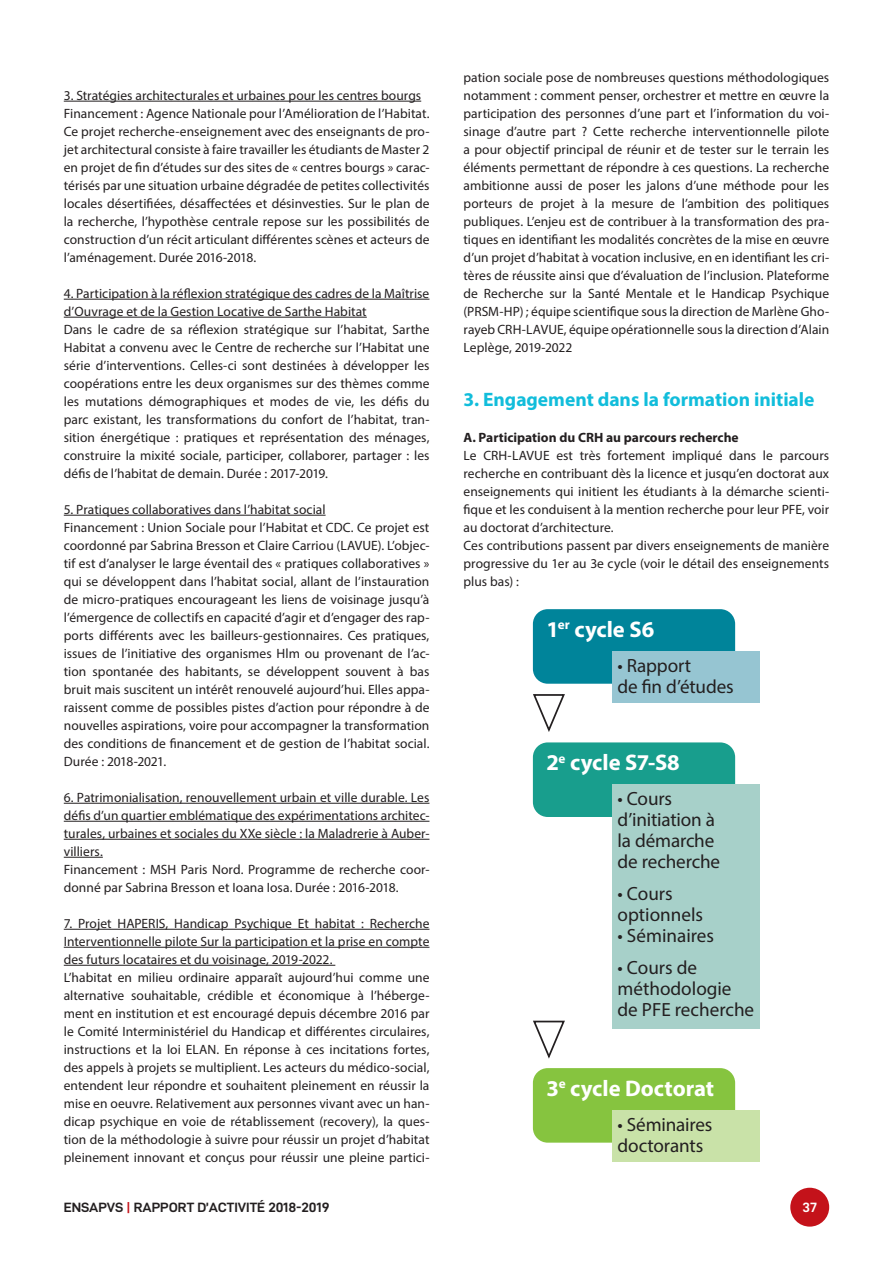
<style>
.page{position:relative;width:893px;height:1263px;background:#fff}
.page>*{position:absolute;margin:0;border:0;box-sizing:border-box;transform-origin:0 0}
.Sous-titres_bleus{font:700 22.65px "Myriad Pro";color:#fff}
.Sous-titres_bleus-2{font:700 19.5px "Myriad Pro";color:#11bddb}
.Sous-titres_bleus-3{font:19.2px/20.9px "Myriad Pro";letter-spacing:-.005em;color:#231f20}
.Texte_courant{font:13.5px/18px "Myriad Pro";letter-spacing:.005em;color:#231f20;text-align:justify}
.Texte_courant_bold_FàG{font:700 13.5px "Myriad Pro";color:#231f20}
.t1{font:13.5px "D DIN Exp Bold";color:#231f20}
.t2{font:13.5px "D DIN Exp Bold";color:#fff}
.s1{color:#c4121a}
</style>
<div class="page">
<div style="left:790px;top:1188px;width:39px;height:38px;background:#c4121a;border-radius:50%"></div>
<hr style="left:64px;top:101px;width:357px;height:1px;background:#231f20">
<hr style="left:64px;top:299px;width:365px;height:1px;background:#231f20">
<hr style="left:64px;top:317px;width:303px;height:1px;background:#231f20">
<hr style="left:64px;top:515px;width:262px;height:1px;background:#231f20">
<hr style="left:64px;top:803px;width:365px;height:1px;background:#231f20">
<hr style="left:64px;top:821px;width:365px;height:1px;background:#231f20">
<hr style="left:64px;top:839px;width:365px;height:1px;background:#231f20">
<hr style="left:64px;top:857px;width:39px;height:1px;background:#231f20">
<hr style="left:64px;top:929px;width:365px;height:1px;background:#231f20">
<hr style="left:64px;top:947px;width:365px;height:1px;background:#231f20">
<hr style="left:64px;top:965px;width:271px;height:1px;background:#231f20">
<svg style="left:533px;top:694px;width:32px;height:38px"></svg>
<svg style="left:533px;top:1020px;width:32px;height:39px"></svg>
<div style="left:533px;top:609px;width:202px;height:75px;background:#00849a;border-radius:15px"></div>
<div style="left:612px;top:651px;width:148px;height:52px;background:#96c5d2"></div>
<div style="left:533px;top:742px;width:202px;height:75px;background:#189e8d;border-radius:15px"></div>
<div style="left:612px;top:784px;width:148px;height:245px;background:#a7d0c9"></div>
<div style="left:533px;top:1068px;width:202px;height:75px;background:#86c43f;border-radius:15px"></div>
<div style="left:612px;top:1110px;width:148px;height:52px;background:#c9e2a8"></div>
<p class="Texte_courant" style="left:64px;top:86px;width:359px">3. Stratégies architecturales et urbaines pour les centres bourgs</p>
<p class="Texte_courant" style="left:64px;top:104px;width:367px">Financement : Agence Nationale pour l’Amélioration de l’Habitat.<br>Ce projet recherche-enseignement avec des enseignants de pro&shy;jet architectural consiste à faire travailler les étudiants de Master 2 en projet de fin d’études sur des sites de « centres bourgs » carac&shy;térisés par une situation urbaine dégradée de petites collectivités locales désertifiées, désaffectées et désinvesties. Sur le plan de la recherche, l’hypothèse centrale repose sur les possibilités de construction d’un récit articulant différentes scènes et acteurs de l’aménagement. Durée 2016-2018.</p>
<p class="Texte_courant" style="left:64px;top:284px;width:367px">4. Participation à la réflexion stratégique des cadres de la Maîtrise d’Ouvrage et de la Gestion Locative de Sarthe Habitat</p>
<p class="Texte_courant" style="left:64px;top:320px;width:367px">Dans le cadre de sa réflexion stratégique sur l’habitat, Sarthe Habitat a convenu avec le Centre de recherche sur l’Habitat une série d’interventions. Celles-ci sont destinées à développer les coopérations entre les deux organismes sur des thèmes comme les mutations démographiques et modes de vie, les défis du parc existant, les transformations du confort de l’habitat, tran&shy;sition énergétique : pratiques et représentation des ménages, construire la mixité sociale, participer, collaborer, partager : les défis de l’habitat de demain. Durée : 2017-2019.</p>
<p class="Texte_courant" style="left:64px;top:500px;width:263px">5. Pratiques collaboratives dans l’habitat social</p>
<p class="Texte_courant" style="left:64px;top:518px;width:367px">Financement : Union Sociale pour l’Habitat et CDC. Ce projet est coordonné par Sabrina Bresson et Claire Carriou (LAVUE). L’objec&shy;tif est d’analyser le large éventail des « pratiques collaboratives » qui se développent dans l’habitat social, allant de l’instauration de micro-pratiques encourageant les liens de voisinage jusqu’à l’émergence de collectifs en capacité d’agir et d’engager des rap&shy;ports différents avec les bailleurs-gestionnaires. Ces pratiques, issues de l’initiative des organismes Hlm ou provenant de l’ac&shy;tion spontanée des habitants, se développent souvent à bas bruit mais suscitent un intérêt renouvelé aujourd’hui. Elles appa&shy;raissent comme de possibles pistes d’action pour répondre à de nouvelles aspirations, voire pour accompagner la transformation des conditions de financement et de gestion de l’habitat social.<br>Durée : 2018-2021.</p>
<p class="Texte_courant" style="left:64px;top:788px;width:367px">6. Patrimonialisation, renouvellement urbain et ville durable. Les défis d’un quartier emblématique des expérimentations architec&shy;turales, urbaines et sociales du XXe siècle : la Maladrerie à Auber&shy;villiers.</p>
<p class="Texte_courant" style="left:64px;top:860px;width:367px">Financement : MSH Paris Nord. Programme de recherche coor&shy;donné par Sabrina Bresson et Ioana Iosa. Durée : 2016-2018.</p>
<p class="Texte_courant" style="left:64px;top:914px;width:367px">7. Projet HAPERIS, Handicap Psychique Et habitat : Recherche Interventionnelle pilote Sur la participation et la prise en compte des futurs locataires et du voisinage, 2019-2022.</p>
<p class="Texte_courant" style="left:64px;top:968px;width:367px">L’habitat en milieu ordinaire apparaît aujourd’hui comme une alternative souhaitable, crédible et économique à l’héberge&shy;ment en institution et est encouragé depuis décembre 2016 par le Comité Interministériel du Handicap et différentes circulaires, instructions et la loi ELAN. En réponse à ces incitations fortes, des appels à projets se multiplient. Les acteurs du médico-social, entendent leur répondre et souhaitent pleinement en réussir la mise en oeuvre. Relativement aux personnes vivant avec un han&shy;dicap psychique en voie de rétablissement (recovery), la ques&shy;tion de la méthodologie à suivre pour réussir un projet d’habitat pleinement innovant et conçus pour réussir une pleine partici-</p>
<p class="Texte_courant" style="left:463px;top:68px;width:367px">pation sociale pose de nombreuses questions méthodologiques notamment : comment penser, orchestrer et mettre en œuvre la participation des personnes d’une part et l’information du voi&shy;sinage d’autre part ? Cette recherche interventionnelle pilote a pour objectif principal de réunir et de tester sur le terrain les éléments permettant de répondre à ces questions. La recherche ambitionne aussi de poser les jalons d’une méthode pour les porteurs de projet à la mesure de l’ambition des politiques publiques. L’enjeu est de contribuer à la transformation des pra&shy;tiques en identifiant les modalités concrètes de la mise en œuvre d’un projet d’habitat à vocation inclusive, en en identifiant les cri&shy;tères de réussite ainsi que d’évaluation de l’inclusion. Plateforme de Recherche sur la Santé Mentale et le Handicap Psychique (PRSM-HP) ; équipe scientifique sous la direction de Marlène Gho&shy;rayeb CRH-LAVUE, équipe opérationnelle sous la direction d’Alain Leplège, 2019-2022</p>
<p class="Sous-titres_bleus-2" style="left:463px;top:386px;width:352px">3. Engagement dans la formation initiale</p>
<p class="Texte_courant_bold_FàG" style="left:463px;top:428px;width:277px">A. Participation du CRH au parcours recherche</p>
<p class="Texte_courant" style="left:463px;top:446px;width:367px">Le CRH-LAVUE est très fortement impliqué dans le parcours recherche en contribuant dès la licence et jusqu’en doctorat aux enseignements qui initient les étudiants à la démarche scienti&shy;fique et les conduisent à la mention recherche pour leur PFE, voir au doctorat d’architecture.</p>
<p class="Texte_courant" style="left:463px;top:536px;width:367px">Ces contributions passent par divers enseignements de manière progressive du 1er au 3e cycle (voir le détail des enseignements plus bas) :</p>
<p class="Sous-titres_bleus" style="left:546px;top:615px;width:109px">1<sup>er</sup> cycle S6</p>
<p class="Sous-titres_bleus-3" style="left:617px;top:655px;width:118px">• Rapport<br>de fin d’études</p>
<p class="Sous-titres_bleus" style="left:546px;top:748px;width:135px">2<sup>e</sup> cycle S7-S8</p>
<p class="Sous-titres_bleus-3" style="left:617px;top:788px;width:56px">• Cours</p>
<p class="Sous-titres_bleus-3" style="left:617px;top:809px;width:99px">d’initiation à</p>
<p class="Sous-titres_bleus-3" style="left:617px;top:830px;width:98px">la démarche</p>
<p class="Sous-titres_bleus-3" style="left:617px;top:851px;width:104px">de recherche</p>
<p class="Sous-titres_bleus-3" style="left:617px;top:883px;width:57px">• Cours</p>
<p class="Sous-titres_bleus-3" style="left:617px;top:904px;width:87px">optionnels</p>
<p class="Sous-titres_bleus-3" style="left:617px;top:925px;width:98px">• Séminaires</p>
<p class="Sous-titres_bleus-3" style="left:617px;top:957px;width:81px">• Cours de</p>
<p class="Sous-titres_bleus-3" style="left:617px;top:978px;width:116px">méthodologie</p>
<p class="Sous-titres_bleus-3" style="left:617px;top:999px;width:138px">de PFE recherche</p>
<p class="Sous-titres_bleus" style="left:546px;top:1073px;width:169px">3<sup>e</sup> cycle Doctorat</p>
<p class="Sous-titres_bleus-3" style="left:617px;top:1114px;width:96px">• Séminaires</p>
<p class="Sous-titres_bleus-3" style="left:617px;top:1135px;width:87px">doctorants</p>
<p class="t1" style="left:64px;top:1199px;width:267px">ENSAPVS <span class="s1">|</span> RAPPORT D’ACTIVITÉ 2018-2019</p>
<p class="t2" style="left:802px;top:1200px;width:16px">37</p>
</div>
